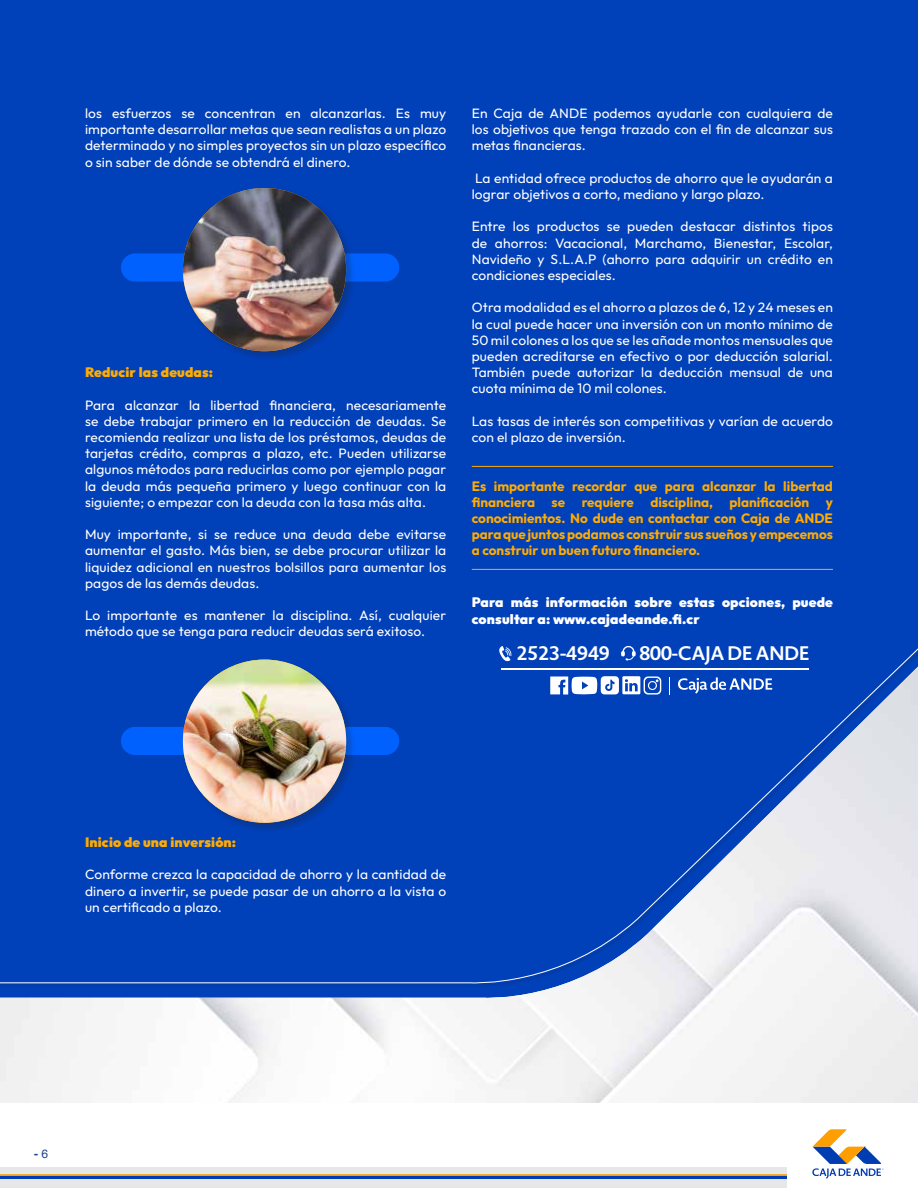
<style>
.page{position:relative;width:918px;height:1188px;background:#fff}
.page>*{position:absolute;margin:0;border:0;box-sizing:border-box;transform-origin:0 0}
.t1{font:700 19.35px "Novel Display";color:#fff}
.t2{font:13.5px/16.2px "Outfit";letter-spacing:.01em;color:#fff;text-align:justify}
.t3{font:700 13.5px/16.2px "Outfit";color:#ffab00;text-align:justify}
.t4{font:900 13.5px/16.2px "Outfit";letter-spacing:.01em;color:#fff}
.t5{font:900 13.5px "Outfit";letter-spacing:.01em;color:#ffab00}
.t6{font:700 12px "Helvetica";color:#1e458d}
.s1{font-weight:400}
</style>
<div class="page">
<div style="left:0;top:1167px;width:918px;height:21px;background:#e6e7e9"></div>
<hr style="left:0;top:1174px;width:918px;height:3px;background:#ff9e00">
<hr style="left:0;top:1176px;width:918px;height:3px;background:#003db3">
<div style="left:788px;top:1124px;width:130px;height:64px;background:#fff"></div>
<svg style="left:812px;top:1129px;width:72px;height:50px"></svg>
<div style="left:0;top:0;width:918px;height:1080px;background:#0040b8"></div>
<div style="left:121px;top:253px;width:278px;height:29px;background:#0061ff;border-radius:14px"></div>
<div style="left:182px;top:187px;width:174px;height:174px;background:#231f20;opacity:.25"></div>
<img style="left:183px;top:188px;width:163px;height:163px;border-radius:82px">
<img style="left:0;top:667px;width:918px;height:436px">
<hr style="left:501px;top:668px;width:307px;height:1px;background:#fff">
<svg style="left:678px;top:677px;width:94px;height:17px"></svg>
<svg style="left:670px;top:677px;width:1px;height:17px"></svg>
<svg style="left:644px;top:676px;width:17px;height:19px"></svg>
<svg style="left:499px;top:646px;width:12px;height:15px"></svg>
<svg style="left:621px;top:646px;width:15px;height:15px"></svg>
<svg style="left:550px;top:676px;width:69px;height:19px"></svg>
<div style="left:622px;top:676px;width:18px;height:18px;background:#fff"></div>
<svg style="left:625px;top:679px;width:13px;height:12px"></svg>
<hr style="left:472px;top:466px;width:361px;height:1px;background:#ffab00">
<hr style="left:472px;top:569px;width:361px;height:1px;background:#ffab00">
<p class="t2" style="left:85px;top:105px;width:363px">los esfuerzos se concentran en alcanzarlas. Es muy importante desarrollar metas que sean realistas a un plazo determinado y no simples proyectos sin un plazo específico o sin saber de dónde se obtendrá el dinero.</p>
<p class="t5" style="left:85px;top:365px;width:130px">Reducir las deudas:</p>
<p class="t2" style="left:85px;top:397px;width:363px">Para alcanzar la libertad financiera, necesariamente se debe trabajar primero en la reducción de deudas. Se recomienda realizar una lista de los préstamos, deudas de tarjetas crédito, compras a plazo, etc. Pueden utilizarse algunos métodos para reducirlas como por ejemplo pagar la deuda más pequeña primero y luego continuar con la siguiente; o empezar con la deuda con la tasa más alta.</p>
<p class="t2" style="left:85px;top:526px;width:363px">Muy importante, si se reduce una deuda debe evitarse aumentar el gasto. Más bien, se debe procurar utilizar la liquidez adicional en nuestros bolsillos para aumentar los pagos de las demás deudas.</p>
<p class="t2" style="left:85px;top:607px;width:363px">Lo importante es mantener la disciplina. Así, cualquier método que se tenga para reducir deudas será exitoso.</p>
<p class="t2" style="left:472px;top:105px;width:363px">En Caja de ANDE podemos ayudarle con cualquiera de los objetivos que tenga trazado con el fin de alcanzar sus metas financieras.</p>
<p class="t2" style="left:472px;top:170px;width:363px">La entidad ofrece productos de ahorro que le ayudarán a lograr objetivos a corto, mediano y largo plazo.</p>
<p class="t2" style="left:472px;top:218px;width:363px">Entre los productos se pueden destacar distintos tipos de ahorros: Vacacional, Marchamo, Bienestar, Escolar, Navideño y S.L.A.P (ahorro para adquirir un crédito en condiciones especiales.</p>
<p class="t2" style="left:472px;top:299px;width:363px">Otra modalidad es el ahorro a plazos de 6, 12 y 24 meses en la cual puede hacer una inversión con un monto mínimo de 50 mil colones a los que se les añade montos mensuales que pueden acreditarse en efectivo o por deducción salarial.<br>También puede autorizar la deducción mensual de una cuota mínima de 10 mil colones.</p>
<p class="t2" style="left:472px;top:413px;width:363px">Las tasas de interés son competitivas y varían de acuerdo con el plazo de inversión.</p>
<p class="t3" style="left:472px;top:478px;width:363px">Es importante recordar que para alcanzar la libertad financiera se requiere disciplina, planificación y conocimientos. No dude en contactar con Caja de ANDE para que juntos podamos construir sus sueños y empecemos a construir un buen futuro financiero.</p>
<p class="t4" style="left:472px;top:595px;width:363px">Para más información sobre estas opciones, puede consultar a: www.cajadeande.fi.cr</p>
<h1 class="t1" style="left:517px;top:641px;width:94px">2523-4949</h1>
<h1 class="t1" style="left:639px;top:641px;width:172px">800-CAJA DE ANDE</h1>
<p class="t5" style="left:85px;top:835px;width:153px">Inicio de una inversión:</p>
<p class="t2" style="left:85px;top:866px;width:363px">Conforme crezca la capacidad de ahorro y la cantidad de dinero a invertir, se puede pasar de un ahorro a la vista o un certificado a plazo.</p>
<p class="t6" style="left:34px;top:1146px;width:16px">- <span class="s1">6</span></p>
</div>
